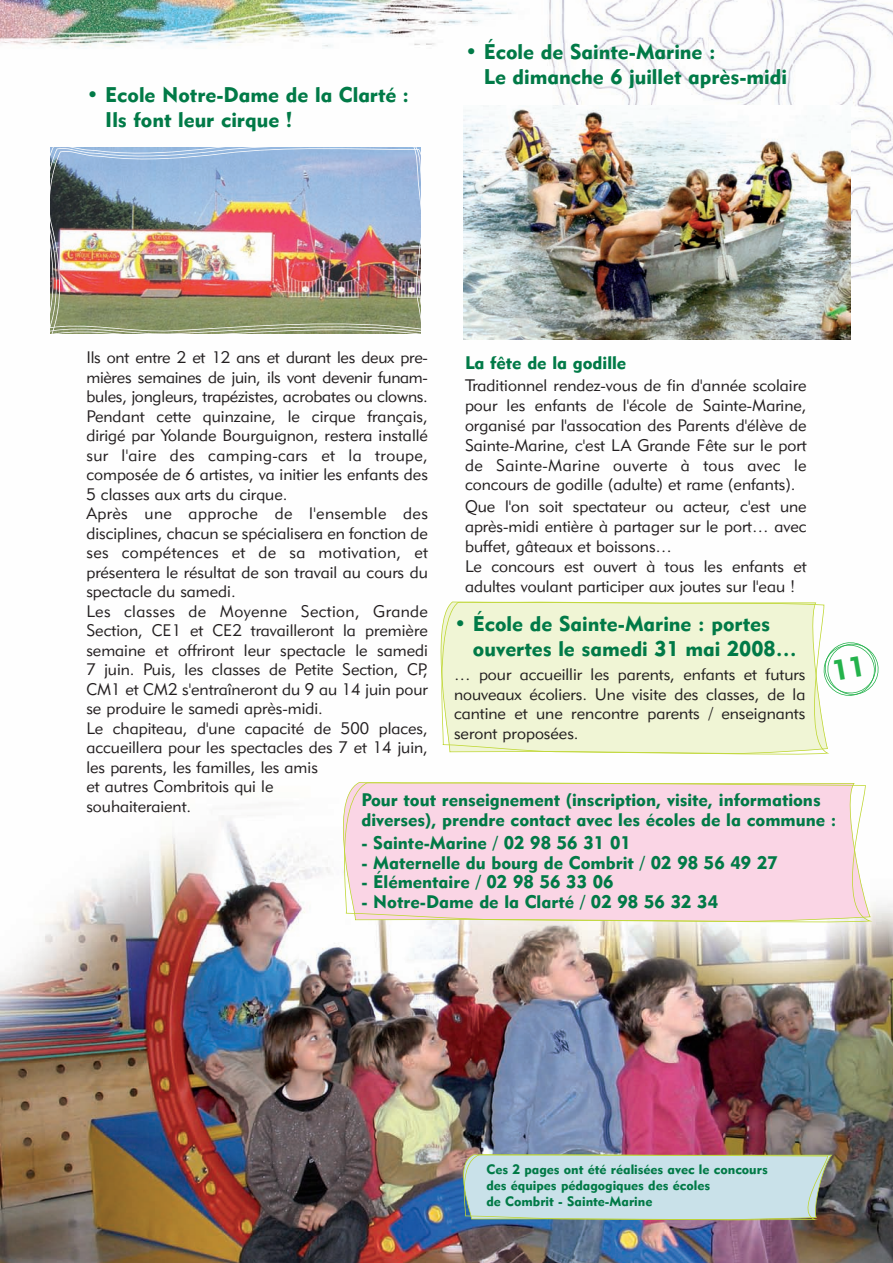
<style>
.page{position:relative;width:893px;height:1263px;background:#fff}
.page>*{position:absolute;margin:0;border:0;box-sizing:border-box;transform-origin:0 0}
.t1{font:21px/25.2px "Geometric 415 BT Black A";color:#017a47}
.t2{font:18px/19.5px "Geometric 415 BT Black A";color:#017a47}
.t3{font:16.5px/19.5px "Geometric 415 BT Lite A";color:#231f20;text-align:justify}
.t4{font:13.5px/16.2px "Geometric 415 BT Black A";color:#017a47}
</style>
<div class="page">
<img style="left:0;top:0;width:892px;height:1263px">
<img style="left:463px;top:106px;width:387px;height:233px">
<svg style="left:432px;top:602px;width:397px;height:153px;background:#eff4d3"></svg>
<svg style="left:332px;top:782px;width:540px;height:141px;background:#f8d7e2"></svg>
<svg style="left:450px;top:1154px;width:382px;height:66px;background:#bfd5d8"></svg>
<svg style="left:46px;top:145px;width:385px;height:194px"></svg>
<img style="left:39px;top:140px;width:386px;height:193px">
<svg style="left:821px;top:640px;width:59px;height:58px"></svg>
<p class="t1" style="left:105px;top:84px;width:305px;text-indent:-19px">• Ecole Notre-Dame de la Clarté :<br>Ils font leur cirque !</p>
<p class="t1" style="left:484px;top:41px;width:304px;text-indent:-19px">• École de Sainte-Marine :<br>Le dimanche 6 juillet après-midi</p>
<p class="t3" style="left:86px;top:349px;width:343px;text-align:left">Ils ont entre 2 et 12 ans et durant les deux pre&shy;mières semaines de juin, ils vont devenir funam&shy;bules, jongleurs, trapézistes, acrobates ou clowns.<br>Pendant cette quinzaine, le cirque français, dirigé par Yolande Bourguignon, restera installé sur l'aire des camping-cars et la troupe, composée de 6 artistes, va initier les enfants des 5 classes aux arts du cirque.<br>Après une approche de l'ensemble des disciplines, chacun se spécialisera en fonction de ses compétences et de sa motivation, et présentera le résultat de son travail au cours du spectacle du samedi.<br>Les classes de Moyenne Section, Grande Section, CE1 et CE2 travailleront la première semaine et offriront leur spectacle le samedi 7 juin. Puis, les classes de Petite Section, CP, CM1 et CM2 s'entraîneront du 9 au 14 juin pour se produire le samedi après-midi.<br>Le chapiteau, d'une capacité de 500 places, accueillera pour les spectacles des 7 et 14 juin, les parents, les familles, les amis<br>et autres Combritois qui le<br>souhaiteraient.</p>
<p class="t2" style="left:465px;top:354px;width:163px">La fête de la godille</p>
<p class="t3" style="left:465px;top:377px;width:343px">Traditionnel rendez-vous de fin d'année scolaire pour les enfants de l'école de Sainte-Marine, organisé par l'assocation des Parents d'élève de Sainte-Marine, c'est LA Grande Fête sur le port de Sainte-Marine ouverte à tous avec le concours de godille (adulte) et rame (enfants).</p>
<p class="t3" style="left:465px;top:498px;width:343px;text-align:left">Que l'on soit spectateur ou acteur, c'est une après-midi entière à partager sur le port… avec buffet, gâteaux et boissons…<br>Le concours est ouvert à tous les enfants et adultes voulant participer aux joutes sur l'eau !</p>
<p class="t1" style="left:473px;top:612px;width:325px;text-indent:-19px">• École de Sainte-Marine : portes ouvertes le samedi 31 mai 2008…</p>
<p class="t3" style="left:454px;top:666px;width:353px">… pour accueillir les parents, enfants et futurs nouveaux écoliers. Une visite des classes, de la cantine et une rencontre parents / enseignants seront proposées.</p>
<p class="t2" style="left:361px;top:792px;width:476px">Pour tout renseignement (inscription, visite, informations diverses), prendre contact avec les écoles de la commune :</p>
<p class="t2" style="left:361px;top:835px;width:271px">- Sainte-Marine / 02 98 56 31 01</p>
<p class="t2" style="left:361px;top:854px;width:418px">- Maternelle du bourg de Combrit / 02 98 56 49 27</p>
<p class="t2" style="left:361px;top:874px;width:254px">- Élémentaire / 02 98 56 33 06</p>
<p class="t2" style="left:361px;top:893px;width:358px">- Notre-Dame de la Clarté / 02 98 56 32 34</p>
<p class="t4" style="left:486px;top:1162px;width:283px">Ces 2 pages ont été réalisées avec le concours des équipes pédagogiques des écoles<br>de Combrit - Sainte-Marine</p>
</div>
